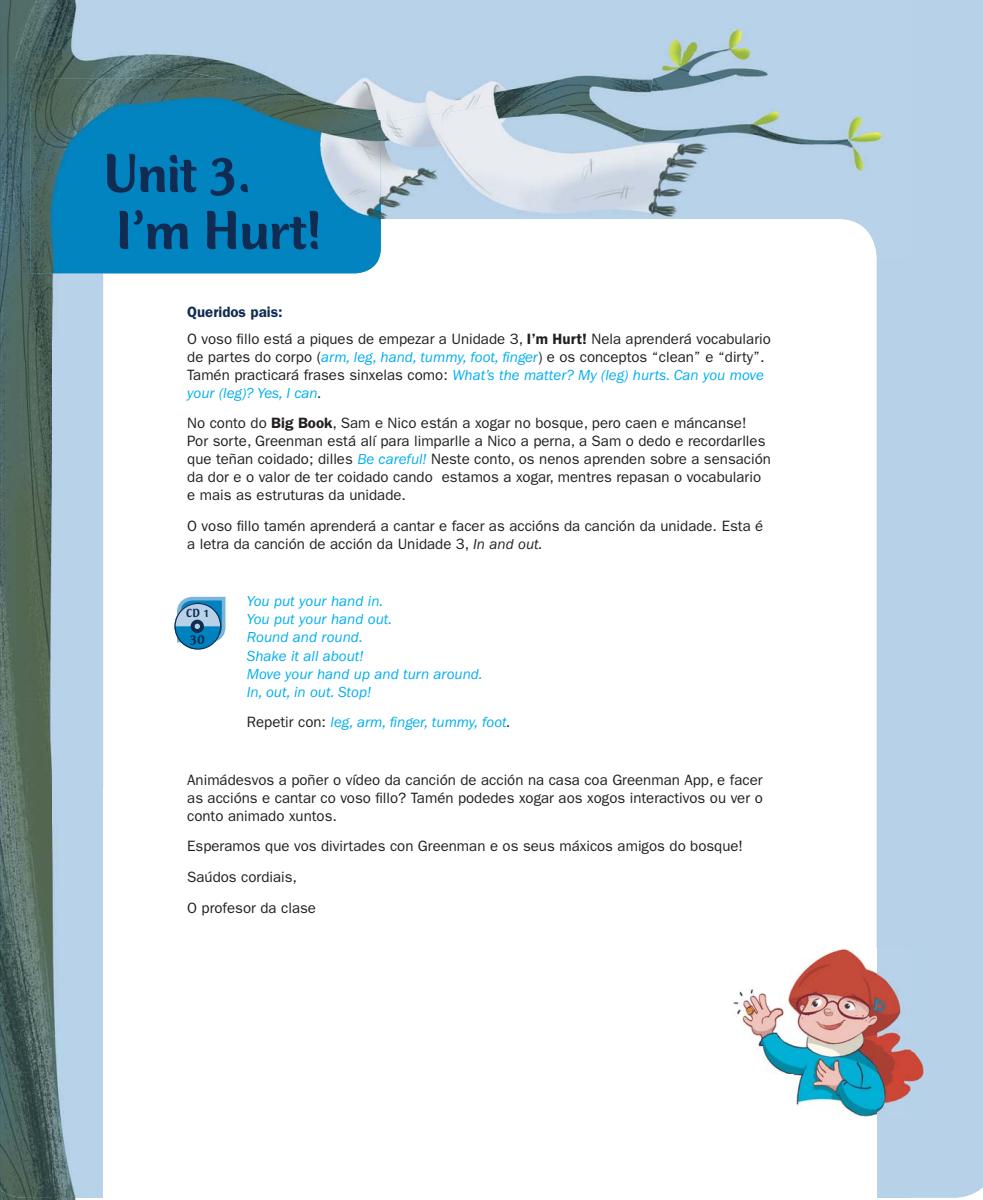
<style>
.page{position:relative;width:983px;height:1200px;background:#fff}
.page>*{position:absolute;margin:0;border:0;box-sizing:border-box;transform-origin:0 0}
.t1{font:500 57px/57px "Club Type Std";letter-spacing:-.01em;color:#102c52}
.t2{font:15px/18px "ITC Franklin Gothic Std";color:#231f20}
.t3{font:italic 15px/18px "ITC Franklin Gothic Std";color:#00aeef;text-align:justify}
.t4{font:500 14.7px "Club Type Std";color:#102c52}
.t5{font:500 12.15px "Club Type Std";color:#102c52}
.s1{font-weight:600;color:#102c52}
.s2{font-weight:600}
.s3{font-style:normal;color:#231f20}
.s4{color:#231f20}
.s5{font-style:italic;color:#00aeef}
.s6{font-style:italic}
</style>
<div class="page">
<div style="left:909px;top:0;width:73px;height:1197px;background:#b7d2e8"></div>
<img style="left:0;top:1197px;width:909px;height:2px">
<img style="left:0;top:0;width:267px;height:103px">
<div style="left:267px;top:0;width:642px;height:51px;background:#b8d2e9"></div>
<img style="left:642px;top:51px;width:267px;height:208px">
<img style="left:0;top:103px;width:53px;height:1094px">
<img style="left:381px;top:138px;width:261px;height:81px">
<div style="left:53px;top:273px;width:50px;height:924px;background:#b8d2e9"></div>
<div style="left:876px;top:259px;width:33px;height:688px;background:#b7d2e8"></div>
<img style="left:361px;top:219px;width:360px;height:980px">
<img style="left:721px;top:219px;width:155px;height:40px">
<img style="left:103px;top:273px;width:258px;height:926px">
<img style="left:721px;top:1197px;width:52px;height:2px">
<img style="left:773px;top:1116px;width:103px;height:83px">
<img style="left:30px;top:79px;width:351px;height:194px">
<img style="left:111px;top:11px;width:552px;height:127px">
<svg style="left:174px;top:603px;width:46px;height:46px"></svg>
<svg style="left:174px;top:595px;width:53px;height:49px;background:#6eabcf"></svg>
<div style="left:174px;top:602px;width:47px;height:47px;border:1px solid #102c52;border-radius:50%"></div>
<img style="left:733px;top:947px;width:190px;height:169px">
<h1 class="t1" style="left:103px;top:149px;width:220px">Unit 3.<br>I’m Hurt!</h1>
<p class="t2" style="left:187px;top:299px;width:585px;line-height:26.5px"><span class="s1">Queridos pais:<br></span>O voso fillo está a piques de empezar a Unidade 3, <span class="s2">I’m Hurt!</span> Nela aprenderá vocabulario</p>
<p class="t3" style="left:187px;top:348px;width:578px"><span class="s3">de partes do corpo (</span>arm, leg, hand, tummy, foot, finger<span class="s3">) e os conceptos “clean” e “dirty”.<br>Tamén practicará frases sinxelas como:</span> What’s the matter? My (leg) hurts. Can you move your (leg)? Yes, I can<span class="s4">.</span></p>
<p class="t2" style="left:187px;top:415px;width:585px">No conto do <span class="s2">Big Book</span>, Sam e Nico están a xogar no bosque, pero caen e máncanse!<br>Por sorte, Greenman está alí para limparlle a Nico a perna, a Sam o dedo e recordarlles que teñan coidado; dilles <span class="s5">Be careful!</span> Neste conto, os nenos aprenden sobre a sensación da dor e o valor de ter coidado cando estamos a xogar, mentres repasan o vocabulario e mais as estruturas da unidade.</p>
<p class="t2" style="left:187px;top:518px;width:577px">O voso fillo tamén aprenderá a cantar e facer as accións da canción da unidade. Esta é a letra da canción de acción da Unidade 3, <span class="s6">In and out.</span></p>
<p class="t5" style="left:186px;top:608px;width:25px">CD 1</p>
<p class="t4" style="left:190px;top:633px;width:16px">30</p>
<p class="t3" style="left:247px;top:593px;width:237px;text-align:left">You put your hand in.<br>You put your hand out.<br>Round and round.<br>Shake it all about!<br>Move your hand up and turn around.<br>In, out, in out. Stop!</p>
<p class="t3" style="left:247px;top:714px;width:265px"><span class="s3">Repetir con:</span> leg, arm, finger, tummy, foot<span class="s4">.</span></p>
<p class="t2" style="left:187px;top:771px;width:577px;text-align:justify">Animádesvos a poñer o vídeo da canción de acción na casa coa Greenman App, e facer as accións e cantar co voso fillo? Tamén podedes xogar aos xogos interactivos ou ver o conto animado xuntos.</p>
<p class="t2" style="left:187px;top:831px;width:557px;line-height:30.8px">Esperamos que vos divirtades con Greenman e os seus máxicos amigos do bosque!<br>Saúdos cordiais,<br>O profesor da clase</p>
</div>
